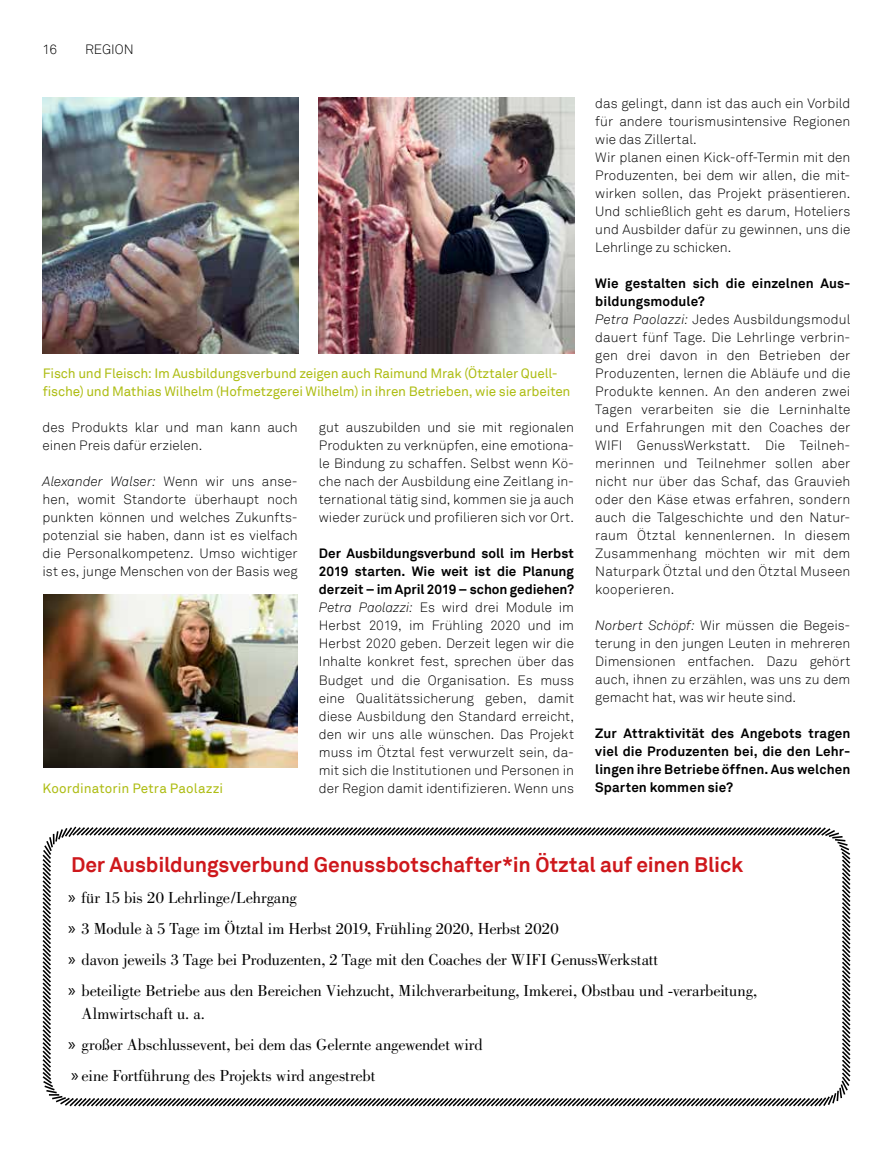
<style>
.page{position:relative;width:893px;height:1149px;background:#fff}
.page>*{position:absolute;margin:0;border:0;box-sizing:border-box;transform-origin:0 0}
.t1{font:700 21px "Akkurat";letter-spacing:-.005em;color:#ce181c}
.t2{font:16.5px/31px "Bodoni";letter-spacing:-.005em;color:#000}
.t3{font:300 13.5px/18px "Akkurat";letter-spacing:.005em;color:#000;text-align:justify}
.t4{font:13.5px/18px "Akkurat";letter-spacing:-.015em;color:#aebd14}
.t5{font:700 13.5px/18px "Akkurat";letter-spacing:.01em;color:#000;text-align:justify}
.t6{font:13.5px "Akkurat";letter-spacing:.005em;color:#aebd14}
.s1{font-weight:700}
.s2{font-style:italic}
.s3{font-family:"Myriad Pro";font-size:18px}
</style>
<div class="page">
<img style="left:43px;top:594px;width:255px;height:173px">
<img style="left:319px;top:98px;width:256px;height:255px">
<img style="left:43px;top:98px;width:255px;height:255px">
<svg style="left:42px;top:827px;width:809px;height:280px"></svg>
<svg style="left:67px;top:826px;width:11px;height:12px"></svg>
<p class="t3" style="left:43px;top:41px;width:16px">16</p>
<p class="t3" style="left:85px;top:41px;width:50px">REGION</p>
<p class="t3" style="left:595px;top:94px;width:257px;text-align:left">das gelingt, dann ist das auch ein Vorbild für andere tourismusintensive Regionen wie das Zillertal.<br>Wir planen einen Kick-off-Termin mit den Produzenten, bei dem wir allen, die mit&shy;wirken sollen, das Projekt präsentieren.<br>Und schließlich geht es darum, Hoteliers und Ausbilder dafür zu gewinnen, uns die Lehrlinge zu schicken.</p>
<p class="t3" style="left:595px;top:274px;width:257px;text-align:left"><span class="s1">Wie gestalten sich die einzelnen Aus&shy;bildungsmodule?<br></span><span class="s2">Petra Paolazzi:</span> Jedes Ausbildungsmodul dauert fünf Tage. Die Lehrlinge verbrin&shy;gen drei davon in den Betrieben der Produzenten, lernen die Abläufe und die Produkte kennen. An den anderen zwei Tagen verarbeiten sie die Lerninhalte und Erfahrungen mit den Coaches der WIFI GenussWerkstatt. Die Teilneh&shy;merinnen und Teilnehmer sollen aber nicht nur über das Schaf, das Grauvieh oder den Käse etwas erfahren, sondern auch die Talgeschichte und den Natur&shy;raum Ötztal kennenlernen. In diesem Zusammenhang möchten wir mit dem Naturpark Ötztal und den Ötztal Museen kooperieren.</p>
<p class="t3" style="left:595px;top:616px;width:257px"><span class="s2">Norbert Schöpf:</span> Wir müssen die Begeis&shy;terung in den jungen Leuten in mehreren Dimensionen entfachen. Dazu gehört auch, ihnen zu erzählen, was uns zu dem gemacht hat, was wir heute sind.</p>
<p class="t5" style="left:595px;top:724px;width:257px">Zur Attraktivität des Angebots tragen viel die Produzenten bei, die den Lehr&shy;lingen ihre Betriebe öffnen. Aus welchen</p>
<p class="t4" style="left:43px;top:365px;width:529px">Fisch und Fleisch: Im Ausbildungsverbund zeigen auch Raimund Mrak (Ötztaler Quell&shy;fische) und Mathias Wilhelm (Hofmetzgerei Wilhelm) in ihren Betrieben, wie sie arbeiten</p>
<p class="t3" style="left:319px;top:419px;width:257px">gut auszubilden und sie mit regionalen Produkten zu verknüpfen, eine emotiona&shy;le Bindung zu schaffen. Selbst wenn Kö&shy;che nach der Ausbildung eine Zeitlang in&shy;ternational tätig sind, kommen sie ja auch wieder zurück und profilieren sich vor Ort.</p>
<p class="t3" style="left:319px;top:545px;width:257px"><span class="s1">Der Ausbildungsverbund soll im Herbst 2019 starten. Wie weit ist die Planung derzeit – im April 2019 – schon gediehen?<br></span><span class="s2">Petra Paolazzi:</span> Es wird drei Module im Herbst 2019, im Frühling 2020 und im Herbst 2020 geben. Derzeit legen wir die Inhalte konkret fest, sprechen über das Budget und die Organisation. Es muss eine Qualitätssicherung geben, damit diese Ausbildung den Standard erreicht, den wir uns alle wünschen. Das Projekt muss im Ötztal fest verwurzelt sein, da&shy;mit sich die Institutionen und Personen in der Region damit identifizieren. Wenn uns</p>
<p class="t3" style="left:43px;top:419px;width:257px">des Produkts klar und man kann auch einen Preis dafür erzielen.</p>
<p class="t3" style="left:43px;top:473px;width:257px"><span class="s2">Alexander Walser:</span> Wenn wir uns anse&shy;hen, womit Standorte überhaupt noch punkten können und welches Zukunfts&shy;potenzial sie haben, dann ist es vielfach die Personalkompetenz. Umso wichtiger ist es, junge Menschen von der Basis weg</p>
<p class="t6" style="left:43px;top:779px;width:182px">Koordinatorin Petra Paolazzi</p>
<p class="t5" style="left:595px;top:778px;width:139px">Sparten kommen sie?</p>
<h1 class="t1" style="left:71px;top:851px;width:674px">Der Ausbildungsverbund Genussbotschafter*in Ötztal auf einen Blick</h1>
<p class="t2" style="left:68px;top:882px;width:691px"><span class="s3">»</span> für 15 bis 20 Lehrlinge/Lehrgang<br><span class="s3">»</span> 3 Module à 5 Tage im Ötztal im Herbst 2019, Frühling 2020, Herbst 2020<br><span class="s3">»</span> davon jeweils 3 Tage bei Produzenten, 2 Tage mit den Coaches der WIFI GenussWerkstatt<br><span class="s3">»</span> beteiligte Betriebe aus den Bereichen Viehzucht, Milchverarbeitung, Imkerei, Obstbau und -verarbeitung,</p>
<p class="t2" style="left:68px;top:997px;width:416px;text-indent:13px">Almwirtschaft u. a.<br><span class="s3">»</span> großer Abschlussevent, bei dem das Gelernte angewendet wird <span class="s3">»</span> eine Fortführung des Projekts wird angestrebt</p>
</div>
